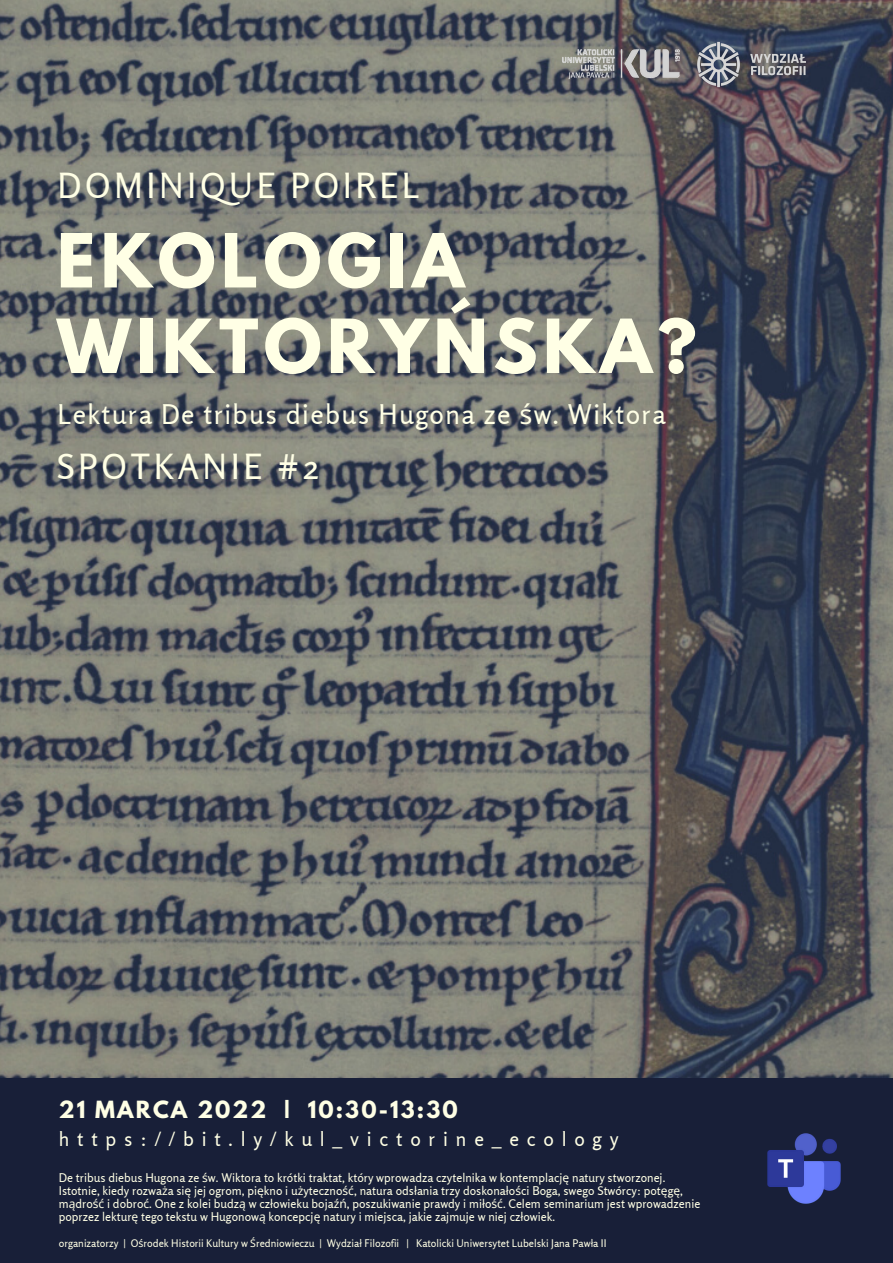
<style>
.page{position:relative;width:893px;height:1263px;background:#fff}
.page>*{position:absolute;margin:0;border:0;box-sizing:border-box;transform-origin:0 0}
.t1{font:700 66px/85.5px "League Spartan";letter-spacing:.08em;color:#ffffe5}
.t2{font:34.5px "Rosario";letter-spacing:.1em;color:#ffffe5}
.t3{font:27px "Rosario";letter-spacing:.05em;color:#ffffe5}
.t4{font:700 21px "League Spartan";letter-spacing:.1em;color:#ffffe5}
.t5{font:19.5px "Rosario";letter-spacing:.4em;color:#ffffe5}
.t6{font:12px/13px "Rosario";color:#ffffe5}
.t7{font:10.5px "Rosario";color:#ffffe5}
.s1{font-family:"Noto Sans"}
</style>
<div class="page">
<img style="left:0;top:0;width:893px;height:1078px">
<div style="left:0;top:1078px;width:893px;height:185px;background:#181f38"></div>
<img style="left:666px;top:31px;width:170px;height:67px">
<img style="left:556px;top:44px;width:129px;height:39px">
<img style="left:767px;top:1133px;width:74px;height:71px">
<p class="t2" style="left:58px;top:164px;width:363px">DOMINIQUE POIREL</p>
<p class="t1" style="left:57px;top:227px;width:641px">EKOLOGIA<br>WIKTORYŃSKA?</p>
<p class="t3" style="left:58px;top:397px;width:609px">Lektura De tribus diebus Hugona ze <span class="s1">ś</span>w. Wiktora</p>
<p class="t2" style="left:57px;top:445px;width:263px">SPOTKANIE #2</p>
<p class="t4" style="left:59px;top:1099px;width:400px">21 MARCA 2022 | 10:30-13:30</p>
<p class="t5" style="left:59px;top:1127px;width:561px">https://bit.ly/kul_victorine_ecology</p>
<p class="t6" style="left:59px;top:1171px;width:643px">De tribus diebus Hugona ze <span class="s1">ś</span>w. Wiktora to krótki traktat, który wprowadza czytelnika w kontemplacj<span class="s1">ę</span> natury stworzonej.<br>Istotnie, kiedy rozwa<span class="s1">ż</span>a si<span class="s1">ę</span> jej ogrom, pi<span class="s1">ę</span>kno i u<span class="s1">ż</span>yteczno<span class="s1">ść</span>, natura odsłania trzy doskonało<span class="s1">ś</span>ci Boga, swego Stwórcy: pot<span class="s1">ę</span>g<span class="s1">ę</span>, m<span class="s1">ą</span>dro<span class="s1">ść</span> i dobro<span class="s1">ć</span>. One z kolei budz<span class="s1">ą</span> w człowieku boja<span class="s1">źń</span>, poszukiwanie prawdy i miło<span class="s1">ść</span>. Celem seminarium jest wprowadzenie poprzez lektur<span class="s1">ę</span> tego tekstu w Hugonow<span class="s1">ą</span> koncepcj<span class="s1">ę</span> natury i miejsca, jakie zajmuje w niej człowiek.</p>
<p class="t7" style="left:59px;top:1237px;width:549px">organizatorzy | O<span class="s1">ś</span>rodek Historii Kultury w <span class="s1">Ś</span>redniowieczu | Wydział Filozofii | Katolicki Uniwersytet Lubelski Jana Pawła II</p>
</div>
